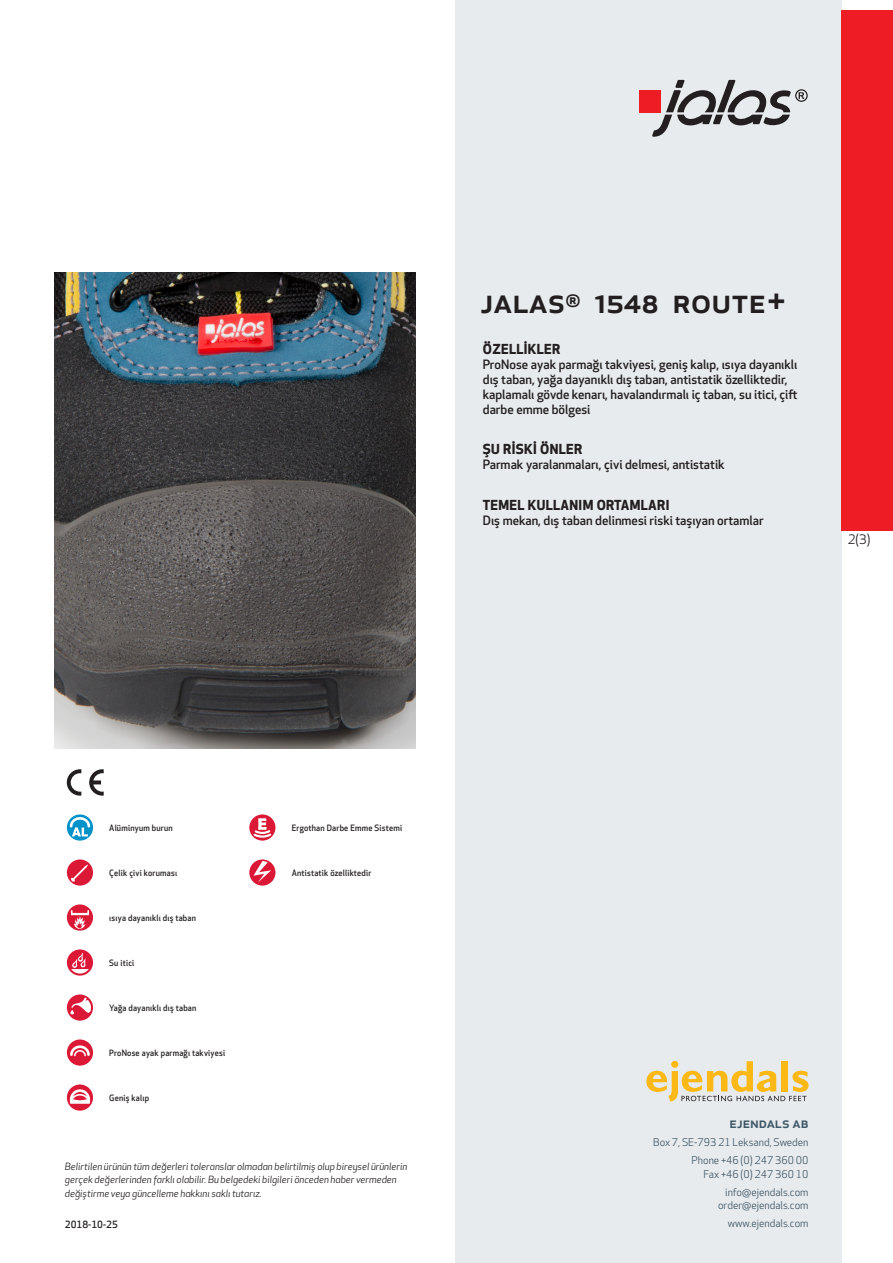
<style>
.page{position:relative;width:893px;height:1263px;background:#fff}
.page>*{position:absolute;margin:0;border:0;box-sizing:border-box;transform-origin:0 0}
.prodname{font:500 34.5px "Apex New";color:#231f20}
.t1{font:500 15px "Apex New";color:#405968}
.Funktion_body{font:700 13.5px "Apex New";letter-spacing:.025em;color:#231f20}
.t2{font:12.75px "Apex New";color:#231f20}
.Funktion_body-2{font:500 12.6px/15px "Apex New";color:#231f20}
.t3{font:10.5px/18px "Apex New";color:#405968;text-align:right}
.t4{font:italic 9.75px/13.5px "Apex New";color:#231f20}
.Sidfot_datum{font:500 9.75px "Apex New";color:#231f20}
.Artikel{font:500 8.55px "Apex New";letter-spacing:.025em;color:#231f20;scale:.95 1}
</style>
<div class="page">
<div style="left:455px;top:0;width:387px;height:1263px;background:#e8ebee"></div>
<svg style="left:646px;top:1061px;width:162px;height:40px"></svg>
<div style="left:842px;top:11px;width:51px;height:520px;background:#ee1d23"></div>
<div style="left:639px;top:90px;width:22px;height:22px;background:#ee1d23"></div>
<svg style="left:652px;top:80px;width:156px;height:57px"></svg>
<svg style="left:67px;top:814px;width:26px;height:27px"></svg>
<svg style="left:70px;top:817px;width:20px;height:19px"></svg>
<div style="left:67px;top:859px;width:26px;height:27px;background:#db1836;border-radius:50%"></div>
<svg style="left:71px;top:864px;width:17px;height:18px"></svg>
<svg style="left:67px;top:904px;width:26px;height:27px"></svg>
<svg style="left:71px;top:910px;width:18px;height:19px"></svg>
<svg style="left:67px;top:949px;width:26px;height:27px"></svg>
<svg style="left:71px;top:953px;width:18px;height:20px"></svg>
<svg style="left:67px;top:994px;width:26px;height:27px"></svg>
<svg style="left:70px;top:997px;width:21px;height:17px"></svg>
<div style="left:67px;top:1039px;width:26px;height:27px;background:#db1836;border-radius:50%"></div>
<svg style="left:70px;top:1045px;width:20px;height:11px"></svg>
<svg style="left:67px;top:1084px;width:26px;height:27px"></svg>
<svg style="left:70px;top:1089px;width:20px;height:15px"></svg>
<svg style="left:249px;top:814px;width:26px;height:27px"></svg>
<svg style="left:252px;top:818px;width:21px;height:21px"></svg>
<svg style="left:249px;top:859px;width:26px;height:27px"></svg>
<svg style="left:254px;top:861px;width:17px;height:21px"></svg>
<svg style="left:89px;top:769px;width:15px;height:27px"></svg>
<svg style="left:67px;top:769px;width:14px;height:27px"></svg>
<img style="left:54px;top:272px;width:361px;height:476px">
<p class="prodname" style="left:480px;top:277px;width:308px">JALAS<sup>®</sup> 1548 Route+</p>
<p class="Funktion_body" style="left:483px;top:339px;width:79px">ÖZELLİKLER</p>
<p class="Funktion_body-2" style="left:483px;top:356px;width:316px">ProNose ayak parmağı takviyesi, geniş kalıp, ısıya dayanıklı dış taban, yağa dayanıklı dış taban, antistatik özelliktedir, kaplamalı gövde kenarı, havalandırmalı iç taban, su itici, çift darbe emme bölgesi</p>
<p class="Funktion_body" style="left:483px;top:440px;width:101px">ŞU RİSKİ ÖNLER</p>
<p class="Funktion_body-2" style="left:483px;top:457px;width:243px">Parmak yaralanmaları, çivi delmesi, antistatik</p>
<p class="Funktion_body" style="left:483px;top:495px;width:188px">TEMEL KULLANIM ORTAMLARI</p>
<p class="Funktion_body-2" style="left:483px;top:513px;width:282px">Dış mekan, dış taban delinmesi riski taşıyan ortamlar</p>
<p class="t2" style="left:848px;top:531px;width:24px">2(3)</p>
<p class="Artikel" style="left:109px;top:822px;width:68px">Alüminyum burun</p>
<p class="Artikel" style="left:109px;top:867px;width:73px">Çelik çivi koruması</p>
<p class="Artikel" style="left:109px;top:912px;width:93px">ısıya dayanıklı dış taban</p>
<p class="Artikel" style="left:109px;top:957px;width:28px">Su itici</p>
<p class="Artikel" style="left:109px;top:1002px;width:93px">Yağa dayanıklı dış taban</p>
<p class="Artikel" style="left:109px;top:1047px;width:123px">ProNose ayak parmağı takviyesi</p>
<p class="Artikel" style="left:109px;top:1092px;width:43px">Geniş kalıp</p>
<p class="Artikel" style="left:292px;top:822px;width:118px">Ergothan Darbe Emme Sistemi</p>
<p class="Artikel" style="left:292px;top:867px;width:85px">Antistatik özelliktedir</p>
<p class="t4" style="left:65px;top:1159px;width:344px">Belirtilen ürünün tüm değerleri toleranslar olmadan belirtilmiş olup bireysel ürünlerin gerçek değerlerinden farklı olabilir. Bu belgedeki bilgileri önceden haber vermeden değiştirme veya güncelleme hakkını saklı tutarız.</p>
<p class="Sidfot_datum" style="left:65px;top:1218px;width:54px">2018-10-25</p>
<p class="t1" style="left:729px;top:1113px;width:80px">ejendals ab</p>
<p class="t3" style="left:653px;top:1133px;width:157px">Box 7, SE-793 21 Leksand, Sweden<br>Phone +46 (0) 247 360 00</p>
<p class="t3" style="left:703px;top:1165px;width:107px">Fax +46 (0) 247 360 10 info@ejendals.com</p>
<p class="t3" style="left:718px;top:1196px;width:92px">order@ejendals.com</p>
<p class="t3" style="left:728px;top:1215px;width:82px">www.ejendals.com</p>
</div>
